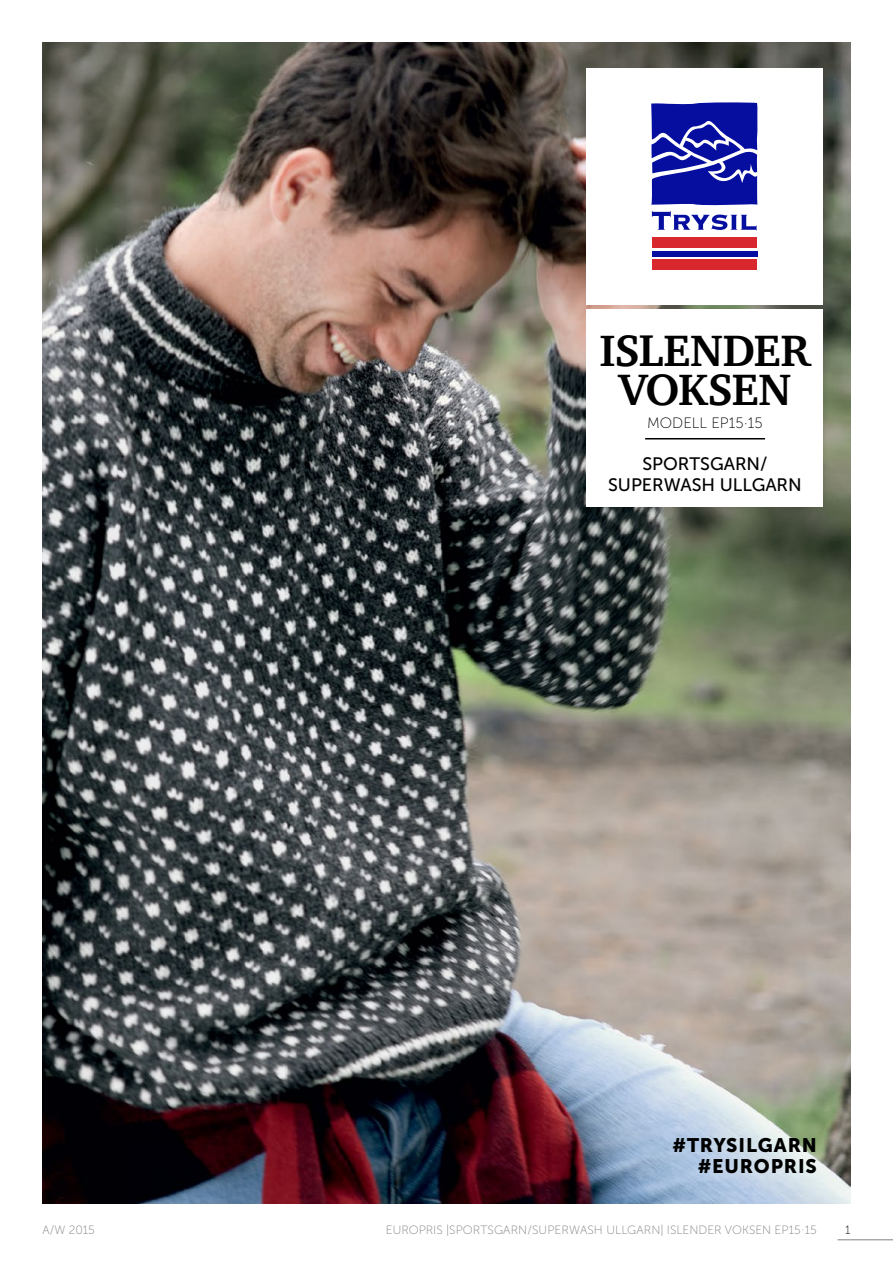
<style>
.page{position:relative;width:893px;height:1263px;background:#fff}
.page>*{position:absolute;margin:0;border:0;box-sizing:border-box;transform-origin:0 0}
.t1{font:700 45px/39px "Charter";letter-spacing:-.015em;color:#000;text-align:center}
.t2{font:19.5px "Museo Sans 900";letter-spacing:.04em;color:#000}
.Ulltyper{font:18px "Museo Sans 500";color:#000}
.Ulltyper-2{font:15px "Museo Sans 100";color:#000}
.t3{font:12px "Museo Sans 100";letter-spacing:.01em;color:#808285}
.t4{font:12px "Museo Sans 100";color:#000}
</style>
<div class="page">
<hr style="left:838px;top:1239px;width:55px;height:1px;background:#808285">
<img style="left:43px;top:43px;width:807px;height:1160px">
<div style="left:587px;top:310px;width:236px;height:197px;background:#fff"></div>
<div style="left:587px;top:68px;width:236px;height:236px;background:#fff"></div>
<svg style="left:651px;top:102px;width:107px;height:129px"></svg>
<div style="left:652px;top:259px;width:105px;height:10px;background:#d9272e"></div>
<div style="left:652px;top:238px;width:105px;height:10px;background:#d9272e"></div>
<div style="left:652px;top:251px;width:105px;height:5px;background:#060e9f"></div>
<hr style="left:645px;top:438px;width:120px;height:1px;background:#000">
<p class="t1" style="left:599px;top:331px;width:213px">ISLENDER<br>VOKSEN</p>
<p class="Ulltyper-2" style="left:647px;top:415px;width:117px">MODELL EP15∙15</p>
<p class="Ulltyper" style="left:642px;top:454px;width:126px">SPORTSGARN/</p>
<p class="Ulltyper" style="left:608px;top:475px;width:195px">SUPERWASH ULLGARN</p>
<p class="t2" style="left:672px;top:1134px;width:146px">#TRYSILGARN</p>
<p class="t2" style="left:698px;top:1155px;width:121px">#EUROPRIS</p>
<p class="t3" style="left:43px;top:1223px;width:54px">A/W 2015</p>
<p class="t3" style="left:386px;top:1223px;width:432px">EUROPRIS |SPORTSGARN/SUPERWASH ULLGARN| ISLENDER VOKSEN EP15·15</p>
<p class="t4" style="left:845px;top:1223px;width:7px">1</p>
</div>
